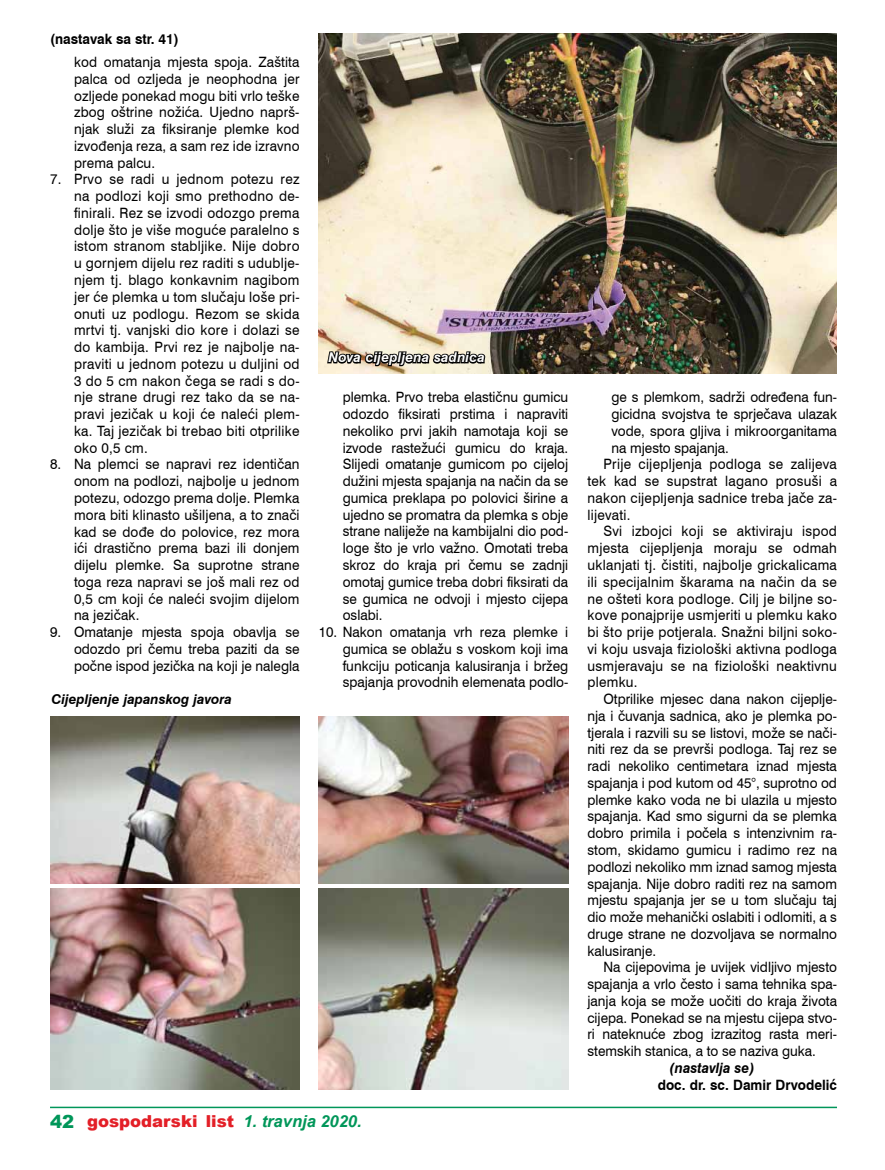
<style>
.page{position:relative;width:885px;height:1170px;background:#fff}
.page>*{position:absolute;margin:0;border:0;box-sizing:border-box;transform-origin:0 0}
.t1{font:900 16.5px "Arial";color:#e31f27}
.t2{font:14.25px/16.8px "Swiss 721 BT";color:#000;text-align:justify;scale:.95 1}
.t3{font:14.25px "Swiss 721 BT";letter-spacing:.02em;color:#000;scale:.95 1}
.t4{font:700 14.25px "Swiss 721 BT";color:#000;scale:.95 1}
.t5{font:italic 700 14.25px "Swiss 721 BT";color:#000;scale:.95 1}
.t6{font:italic 700 13.5px "Swiss 721 BT";color:#000}
.t7{font:italic 700 13.5px "Swiss 721 BT";letter-spacing:.015em;color:#fff}
.s1{font-size:18px;color:#009659}
.s2{font-weight:700;font-style:italic;color:#009659}
</style>
<div class="page">
<hr style="left:50px;top:1106px;width:786px;height:2px;background:#009659">
<img style="left:50px;top:716px;width:249px;height:167px">
<img style="left:319px;top:716px;width:249px;height:167px">
<img style="left:50px;top:888px;width:249px;height:201px">
<img style="left:319px;top:888px;width:249px;height:201px">
<img style="left:319px;top:34px;width:517px;height:340px">
<img style="left:326px;top:331px;width:160px;height:43px">
<p class="t4" style="left:50px;top:31px;width:137px">(nastavak sa str. 41)</p>
<p class="t2" style="left:74px;top:53px;width:239px">kod omatanja mjesta spoja. Zaštita palca od ozljeda je neophodna jer ozljede ponekad mogu biti vrlo teške zbog oštrine nožića. Ujedno naprš&shy;njak služi za fiksiranje plemke kod izvođenja reza, a sam rez ide izravno prema palcu.</p>
<p class="t2" style="left:74px;top:171px;width:239px;text-indent:-24px">7. Prvo se radi u jednom potezu rez na podlozi koji smo prethodno de&shy;finirali. Rez se izvodi odozgo prema dolje što je više moguće paralelno s istom stranom stabljike. Nije dobro u gornjem dijelu rez raditi s udublje&shy;njem tj. blago konkavnim nagibom jer će plemka u tom slučaju loše pri&shy;onuti uz podlogu. Rezom se skida mrtvi tj. vanjski dio kore i dolazi se do kambija. Prvi rez je najbolje na&shy;praviti u jednom potezu u duljini od 3 do 5 cm nakon čega se radi s do&shy;nje strane drugi rez tako da se na&shy;pravi jezičak u koji će naleći plem&shy;ka. Taj jezičak bi trebao biti otprilike oko 0,5 cm.</p>
<p class="t2" style="left:74px;top:456px;width:239px;text-indent:-24px">8. Na plemci se napravi rez identičan onom na podlozi, najbolje u jednom potezu, odozgo prema dolje. Plemka mora biti klinasto ušiljena, a to znači kad se dođe do polovice, rez mora ići drastično prema bazi ili donjem dijelu plemke. Sa suprotne strane toga reza napravi se još mali rez od 0,5 cm koji će naleći svojim dijelom na jezičak.</p>
<p class="t2" style="left:74px;top:623px;width:239px;text-indent:-24px">9. Omatanje mjesta spoja obavlja se odozdo pri čemu treba paziti da se počne ispod jezička na koji je nalegla</p>
<p class="t6" style="left:52px;top:690px;width:182px">Cijepljenje japanskog javora</p>
<p class="t7" style="left:328px;top:349px;width:158px">Nova cijepljena sadnica</p>
<p class="t2" style="left:343px;top:388px;width:239px">plemka. Prvo treba elastičnu gumicu odozdo fiksirati prstima i napraviti nekoliko prvi jakih namotaja koji se izvode rastežući gumicu do kraja.<br>Slijedi omatanje gumicom po cijeloj dužini mjesta spajanja na način da se gumica preklapa po polovici širine a ujedno se promatra da plemka s obje strane naliježe na kambijalni dio pod&shy;loge što je vrlo važno. Omotati treba skroz do kraja pri čemu se zadnji omotaj gumice treba dobri fiksirati da se gumica ne odvoji i mjesto cijepa oslabi.</p>
<p class="t2" style="left:343px;top:623px;width:239px;text-indent:-24px">10. Nakon omatanja vrh reza plemke i gumica se oblažu s voskom koji ima funkciju poticanja kalusiranja i bržeg spajanja provodnih elemenata podlo-</p>
<p class="t1" style="left:50px;top:1109px;width:313px"><span class="s1">42</span> gospodarski list <span class="s2">1. travnja 2020.</span></p>
<p class="t2" style="left:611px;top:388px;width:239px">ge s plemkom, sadrži određena fun-</p>
<p class="t2" style="left:611px;top:405px;width:239px">gicidna svojstva te sprječava ulazak</p>
<p class="t2" style="left:611px;top:422px;width:239px">vode, spora gljiva i mikroorganitama</p>
<p class="t2" style="left:611px;top:439px;width:125px">na mjesto spajanja.</p>
<p class="t3" style="left:603px;top:455px;width:247px">Prije cijepljenja podloga se zalijeva</p>
<p class="t3" style="left:587px;top:472px;width:264px">tek kad se supstrat lagano prosuši a</p>
<p class="t3" style="left:587px;top:489px;width:264px">nakon cijepljenja sadnice treba jače za-</p>
<p class="t3" style="left:587px;top:506px;width:47px">lijevati.</p>
<p class="t3" style="left:603px;top:522px;width:247px">Svi izbojci koji se aktiviraju ispod</p>
<p class="t3" style="left:587px;top:539px;width:264px">mjesta cijepljenja moraju se odmah</p>
<p class="t3" style="left:587px;top:556px;width:264px">uklanjati tj. čistiti, najbolje grickalicama</p>
<p class="t3" style="left:587px;top:573px;width:264px">ili specijalnim škarama na način da se</p>
<p class="t3" style="left:587px;top:589px;width:264px">ne ošteti kora podloge. Cilj je biljne so-</p>
<p class="t3" style="left:587px;top:606px;width:264px">kove ponajprije usmjeriti u plemku kako</p>
<p class="t3" style="left:587px;top:623px;width:264px">bi što prije potjerala. Snažni biljni soko-</p>
<p class="t3" style="left:587px;top:640px;width:264px">vi koju usvaja fiziološki aktivna podloga</p>
<p class="t3" style="left:587px;top:656px;width:264px">usmjeravaju se na fiziološki neaktivnu</p>
<p class="t2" style="left:587px;top:673px;width:54px">plemku.</p>
<p class="t2" style="left:603px;top:690px;width:247px">Otprilike mjesec dana nakon cijeplje-</p>
<p class="t2" style="left:587px;top:707px;width:264px">nja i čuvanja sadnica, ako je plemka po-</p>
<p class="t2" style="left:587px;top:724px;width:264px">tjerala i razvili su se listovi, može se nači-</p>
<p class="t2" style="left:587px;top:740px;width:264px">niti rez da se prevrši podloga. Taj rez se</p>
<p class="t2" style="left:587px;top:757px;width:264px">radi nekoliko centimetara iznad mjesta</p>
<p class="t2" style="left:587px;top:774px;width:264px">spajanja i pod kutom od 45°, suprotno od</p>
<p class="t2" style="left:587px;top:791px;width:264px">plemke kako voda ne bi ulazila u mjesto</p>
<p class="t2" style="left:587px;top:807px;width:264px">spajanja. Kad smo sigurni da se plemka</p>
<p class="t2" style="left:587px;top:824px;width:264px">dobro primila i počela s intenzivnim ra-</p>
<p class="t2" style="left:587px;top:841px;width:264px">stom, skidamo gumicu i radimo rez na</p>
<p class="t2" style="left:587px;top:858px;width:264px">podlozi nekoliko mm iznad samog mjesta</p>
<p class="t2" style="left:587px;top:874px;width:264px">spajanja. Nije dobro raditi rez na samom</p>
<p class="t2" style="left:587px;top:891px;width:264px">mjestu spajanja jer se u tom slučaju taj</p>
<p class="t2" style="left:587px;top:908px;width:264px">dio može mehanički oslabiti i odlomiti, a s</p>
<p class="t2" style="left:587px;top:925px;width:264px">druge strane ne dozvoljava se normalno</p>
<p class="t2" style="left:587px;top:941px;width:74px">kalusiranje.</p>
<p class="t2" style="left:603px;top:958px;width:247px">Na cijepovima je uvijek vidljivo mjesto</p>
<p class="t2" style="left:587px;top:975px;width:264px">spajanja a vrlo često i sama tehnika spa-</p>
<p class="t2" style="left:587px;top:992px;width:264px">janja koja se može uočiti do kraja života</p>
<p class="t2" style="left:587px;top:1009px;width:264px">cijepa. Ponekad se na mjestu cijepa stvo-</p>
<p class="t2" style="left:587px;top:1025px;width:264px">ri nateknuće zbog izrazitog rasta meri-</p>
<p class="t2" style="left:587px;top:1042px;width:242px">stemskih stanica, a to se naziva guka.</p>
<p class="t5" style="left:670px;top:1059px;width:90px">(nastavlja se)</p>
<p class="t4" style="left:657px;top:1075px;width:190px">doc. dr. sc. Damir Drvodelić</p>
</div>
